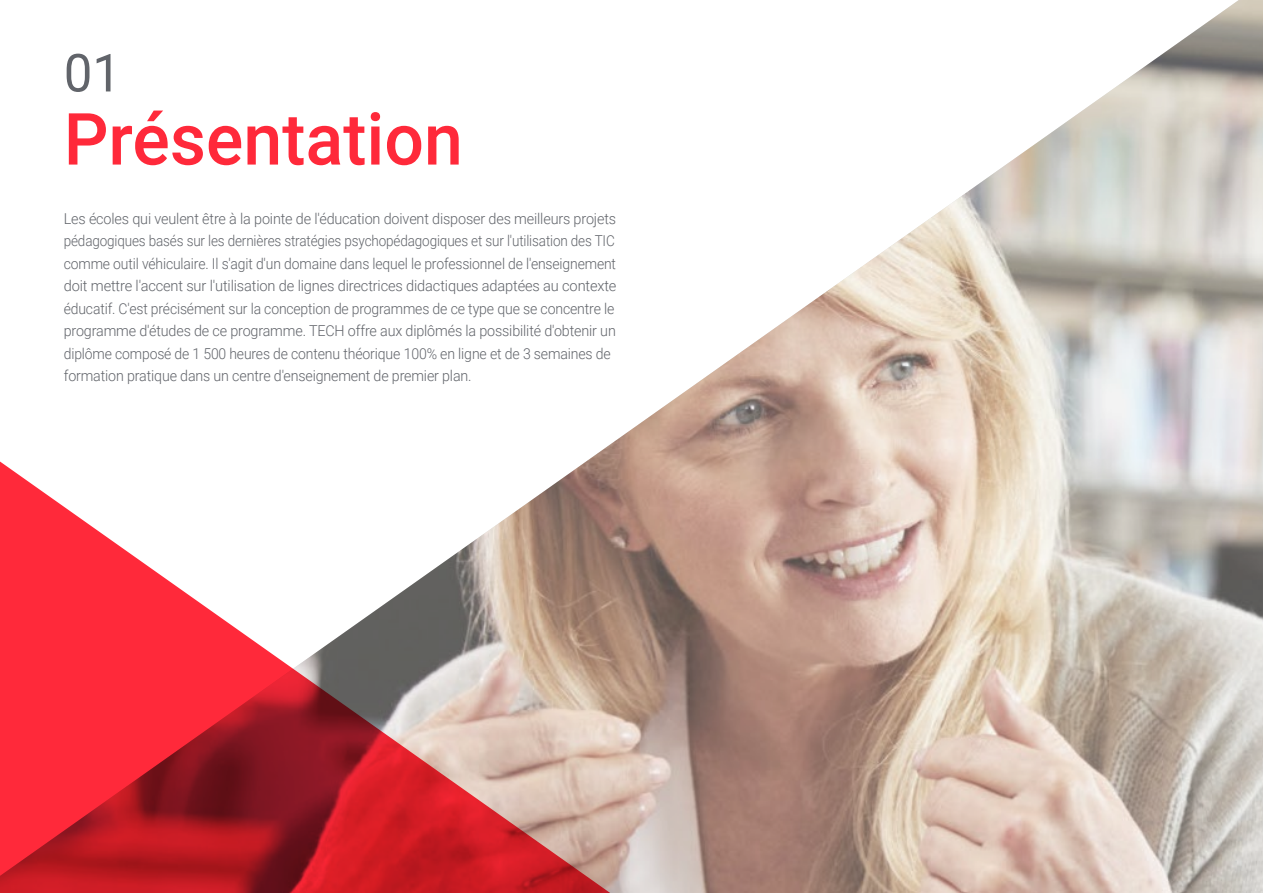
<style>
.page{position:relative;width:1263px;height:893px;background:#fff}
.page>*{position:absolute;margin:0;border:0;box-sizing:border-box;transform-origin:0 0}
.t1{font:500 72px "Roboto";color:#ff293a}
.t2{font:52.5px "Roboto";color:#61646a}
.t3{font:300 15px/22.5px "Roboto";letter-spacing:-.01em;color:#61646a;scale:.96 1}
</style>
<div class="page">
<img style="left:608px;top:0;width:655px;height:893px">
<svg style="left:0;top:446px;width:640px;height:447px"></svg>
<h2 class="t2" style="left:64px;top:36px;width:59px">01</h2>
<h1 class="t1" style="left:64px;top:89px;width:401px">Présentation</h1>
<p class="t3" style="left:64px;top:207px;width:577px">Les écoles qui veulent être à la pointe de l'éducation doivent disposer des meilleurs projets pédagogiques basés sur les dernières stratégies psychopédagogiques et sur l'utilisation des TIC comme outil véhiculaire. Il s'agit d'un domaine dans lequel le professionnel de l'enseignement doit mettre l'accent sur l'utilisation de lignes directrices didactiques adaptées au contexte éducatif. C'est précisément sur la conception de programmes de ce type que se concentre le programme d'études de ce programme. TECH offre aux diplômés la possibilité d'obtenir un diplôme composé de 1 500 heures de contenu théorique 100% en ligne et de 3 semaines de formation pratique dans un centre d'enseignement de premier plan.</p>
</div>
